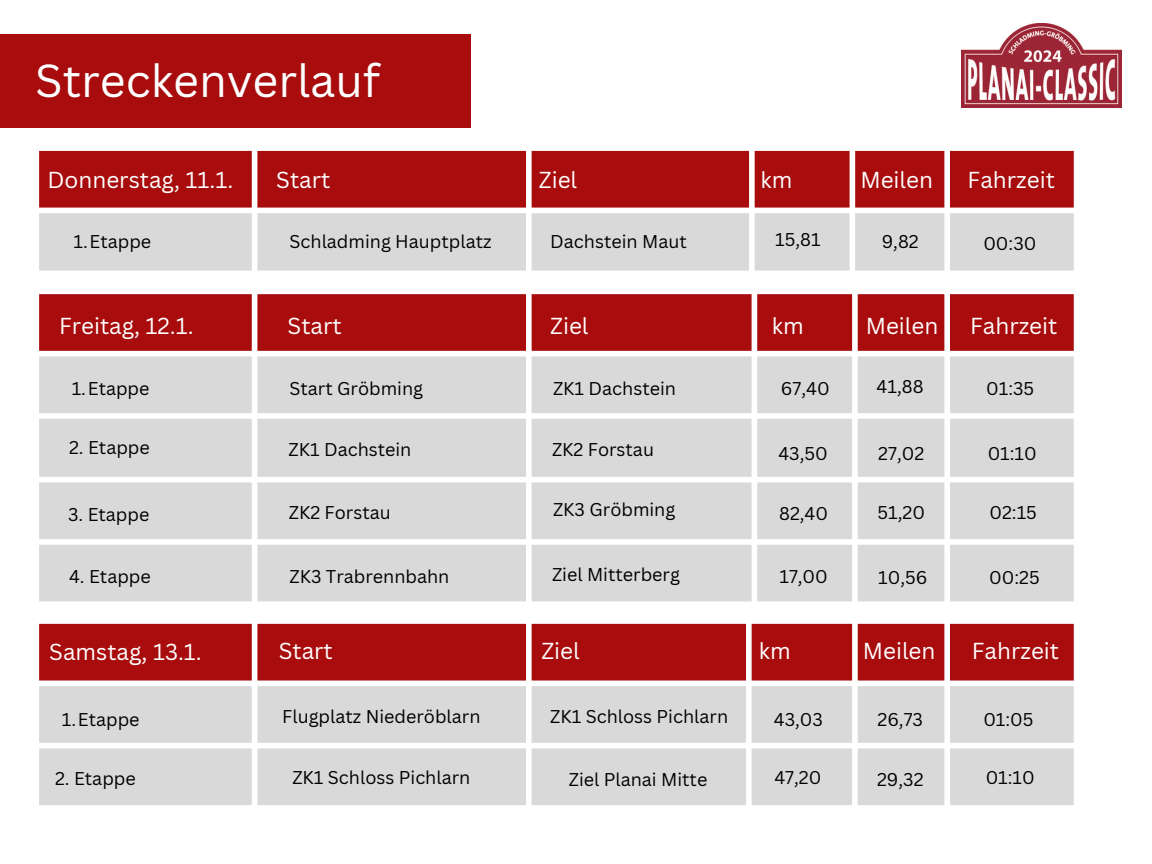
<style>
.page{position:relative;width:1152px;height:864px;background:#fff}
.page>*{position:absolute;margin:0;border:0;box-sizing:border-box;transform-origin:0 0}
.t1{font:45px "Canva Sans";color:#fff}
.t2{font:22.5px "Canva Sans";color:#fff}
.t3{font:18px "Canva Sans";color:#000}
</style>
<div class="page">
<div style="left:0;top:34px;width:471px;height:93px;background:#a80c0c"></div>
<div style="left:39px;top:151px;width:1035px;height:57px;background:#a80c0c"></div>
<div style="left:39px;top:213px;width:1035px;height:58px;background:#d9d9d9"></div>
<div style="left:39px;top:294px;width:1035px;height:57px;background:#a80c0c"></div>
<svg style="left:39px;top:356px;width:1035px;height:245px;background:#dcdcdc"></svg>
<div style="left:39px;top:624px;width:1035px;height:57px;background:#a80c0c"></div>
<div style="left:39px;top:686px;width:1035px;height:119px;background:#d9d9d9"></div>
<img style="left:961px;top:24px;width:160px;height:83px">
<p class="t1" style="left:35px;top:49px;width:346px">Streckenverlauf</p>
<p class="t2" style="left:48px;top:164px;width:187px">Donnerstag, 11.1.</p>
<p class="t2" style="left:276px;top:164px;width:56px">Start</p>
<p class="t2" style="left:539px;top:164px;width:40px">Ziel</p>
<p class="t2" style="left:760px;top:164px;width:33px">km</p>
<p class="t2" style="left:860px;top:164px;width:74px">Meilen</p>
<p class="t2" style="left:968px;top:164px;width:89px">Fahrzeit</p>
<p class="t3" style="left:73px;top:228px;width:79px">1.Etappe</p>
<p class="t3" style="left:290px;top:228px;width:203px">Schladming Hauptplatz</p>
<p class="t3" style="left:550px;top:228px;width:138px">Dachstein Maut</p>
<p class="t3" style="left:775px;top:227px;width:47px">15,81</p>
<p class="t3" style="left:882px;top:228px;width:39px">9,82</p>
<p class="t3" style="left:983px;top:231px;width:55px">00:30</p>
<p class="t2" style="left:59px;top:309px;width:136px">Freitag, 12.1.</p>
<p class="t2" style="left:288px;top:309px;width:56px">Start</p>
<p class="t2" style="left:550px;top:309px;width:40px">Ziel</p>
<p class="t2" style="left:772px;top:309px;width:33px">km</p>
<p class="t2" style="left:866px;top:309px;width:74px">Meilen</p>
<p class="t2" style="left:970px;top:309px;width:89px">Fahrzeit</p>
<p class="t3" style="left:72px;top:375px;width:79px">1.Etappe</p>
<p class="t3" style="left:290px;top:376px;width:135px">Start Gröbming</p>
<p class="t3" style="left:553px;top:375px;width:124px">ZK1 Dachstein</p>
<p class="t3" style="left:781px;top:375px;width:50px">67,40</p>
<p class="t3" style="left:877px;top:374px;width:48px">41,88</p>
<p class="t3" style="left:986px;top:376px;width:50px">01:35</p>
<p class="t3" style="left:69px;top:435px;width:82px">2. Etappe</p>
<p class="t3" style="left:289px;top:437px;width:124px">ZK1 Dachstein</p>
<p class="t3" style="left:552px;top:437px;width:103px">ZK2 Forstau</p>
<p class="t3" style="left:778px;top:440px;width:51px">43,50</p>
<p class="t3" style="left:878px;top:440px;width:48px">27,02</p>
<p class="t3" style="left:988px;top:440px;width:51px">01:10</p>
<p class="t3" style="left:68px;top:502px;width:83px">3. Etappe</p>
<p class="t3" style="left:289px;top:499px;width:103px">ZK2 Forstau</p>
<p class="t3" style="left:553px;top:497px;width:124px">ZK3 Gröbming</p>
<p class="t3" style="left:779px;top:501px;width:51px">82,40</p>
<p class="t3" style="left:878px;top:499px;width:49px">51,20</p>
<p class="t3" style="left:989px;top:499px;width:49px">02:15</p>
<p class="t3" style="left:69px;top:564px;width:83px">4. Etappe</p>
<p class="t3" style="left:290px;top:564px;width:161px">ZK3 Trabrennbahn</p>
<p class="t3" style="left:552px;top:562px;width:129px">Ziel Mitterberg</p>
<p class="t3" style="left:779px;top:564px;width:50px">17,00</p>
<p class="t3" style="left:878px;top:565px;width:51px">10,56</p>
<p class="t3" style="left:989px;top:565px;width:52px">00:25</p>
<p class="t2" style="left:49px;top:636px;width:154px">Samstag, 13.1.</p>
<p class="t2" style="left:279px;top:635px;width:56px">Start</p>
<p class="t2" style="left:541px;top:635px;width:40px">Ziel</p>
<p class="t2" style="left:759px;top:635px;width:33px">km</p>
<p class="t2" style="left:863px;top:635px;width:74px">Meilen</p>
<p class="t2" style="left:972px;top:635px;width:89px">Fahrzeit</p>
<p class="t3" style="left:62px;top:707px;width:79px">1.Etappe</p>
<p class="t3" style="left:282px;top:704px;width:200px">Flugplatz Niederöblarn</p>
<p class="t3" style="left:550px;top:704px;width:179px">ZK1 Schloss Pichlarn</p>
<p class="t3" style="left:774px;top:707px;width:51px">43,03</p>
<p class="t3" style="left:878px;top:707px;width:47px">26,73</p>
<p class="t3" style="left:983px;top:707px;width:52px">01:05</p>
<p class="t3" style="left:55px;top:766px;width:82px">2. Etappe</p>
<p class="t3" style="left:292px;top:765px;width:179px">ZK1 Schloss Pichlarn</p>
<p class="t3" style="left:569px;top:767px;width:140px">Ziel Planai Mitte</p>
<p class="t3" style="left:774px;top:765px;width:49px">47,20</p>
<p class="t3" style="left:877px;top:767px;width:48px">29,32</p>
<p class="t3" style="left:986px;top:765px;width:51px">01:10</p>
</div>
